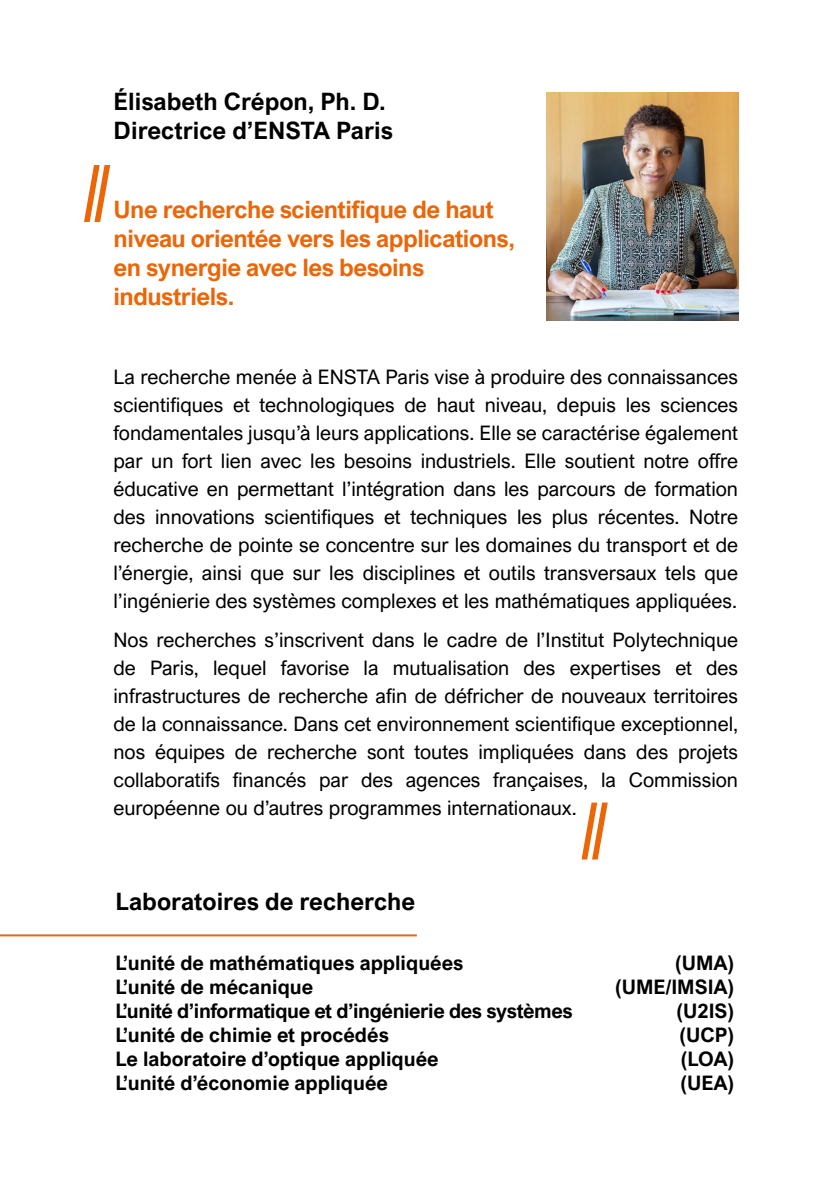
<style>
.page{position:relative;width:840px;height:1191px;background:#fff}
.page>*{position:absolute;margin:0;border:0;box-sizing:border-box;transform-origin:0 0}
.t1{font:700 24px/28.8px "Arial Nova";letter-spacing:-.02em;color:#ec6608}
.t2{font:700 24px/28.8px "Arial Nova";color:#000}
.t3{font:20px/28px "Arial Nova";color:#000;text-align:justify}
.t4{font:700 20px "Arial Nova";color:#000}
.t5{font:700 20px "Arial Nova";letter-spacing:-.02em;color:#000}
</style>
<div class="page">
<hr style="left:0;top:934px;width:416px;height:2px;background:#ec6608">
<img style="left:546px;top:92px;width:191px;height:229px">
<svg style="left:84px;top:165px;width:26px;height:57px"></svg>
<svg style="left:581px;top:802px;width:26px;height:57px"></svg>
<p class="t2" style="left:113px;top:87px;width:281px">Élisabeth Crépon, Ph. D.<br>Directrice d’ENSTA Paris</p>
<p class="t1" style="left:113px;top:195px;width:403px">Une recherche scientifique de haut niveau orientée vers les applications, en synergie avec les besoins industriels.</p>
<p class="t3" style="left:113px;top:363px;width:625px">La recherche menée à ENSTA Paris vise à produire des connaissances scientifiques et technologiques de haut niveau, depuis les sciences fondamentales jusqu’à leurs applications. Elle se caractérise également par un fort lien avec les besoins industriels. Elle soutient notre offre éducative en permettant l’intégration dans les parcours de formation des innovations scientifiques et techniques les plus récentes. Notre recherche de pointe se concentre sur les domaines du transport et de l’énergie, ainsi que sur les disciplines et outils transversaux tels que l’ingénierie des systèmes complexes et les mathématiques appliquées.</p>
<p class="t3" style="left:113px;top:626px;width:625px">Nos recherches s’inscrivent dans le cadre de l’Institut Polytechnique de Paris, lequel favorise la mutualisation des expertises et des infrastructures de recherche afin de défricher de nouveaux territoires de la connaissance. Dans cet environnement scientifique exceptionnel, nos équipes de recherche sont toutes impliquées dans des projets collaboratifs financés par des agences françaises, la Commission européenne ou d’autres programmes internationaux.</p>
<p class="t2" style="left:115px;top:886px;width:301px">Laboratoires de recherche</p>
<p class="t4" style="left:115px;top:950px;width:349px">L’unité de mathématiques appliquées</p>
<p class="t4" style="left:674px;top:950px;width:60px">(UMA)</p>
<p class="t4" style="left:115px;top:974px;width:199px">L’unité de mécanique</p>
<p class="t4" style="left:615px;top:974px;width:120px">(UME/IMSIA)</p>
<p class="t5" style="left:115px;top:998px;width:458px">L’unité d’informatique et d’ingénierie des systèmes</p>
<p class="t4" style="left:676px;top:998px;width:59px">(U2IS)</p>
<p class="t4" style="left:115px;top:1022px;width:275px">L’unité de chimie et procédés</p>
<p class="t4" style="left:679px;top:1022px;width:56px">(UCP)</p>
<p class="t4" style="left:115px;top:1046px;width:324px">Le laboratoire d’optique appliquée</p>
<p class="t4" style="left:680px;top:1046px;width:55px">(LOA)</p>
<p class="t4" style="left:115px;top:1070px;width:274px">L’unité d’économie appliquée</p>
<p class="t4" style="left:680px;top:1070px;width:55px">(UEA)</p>
</div>
